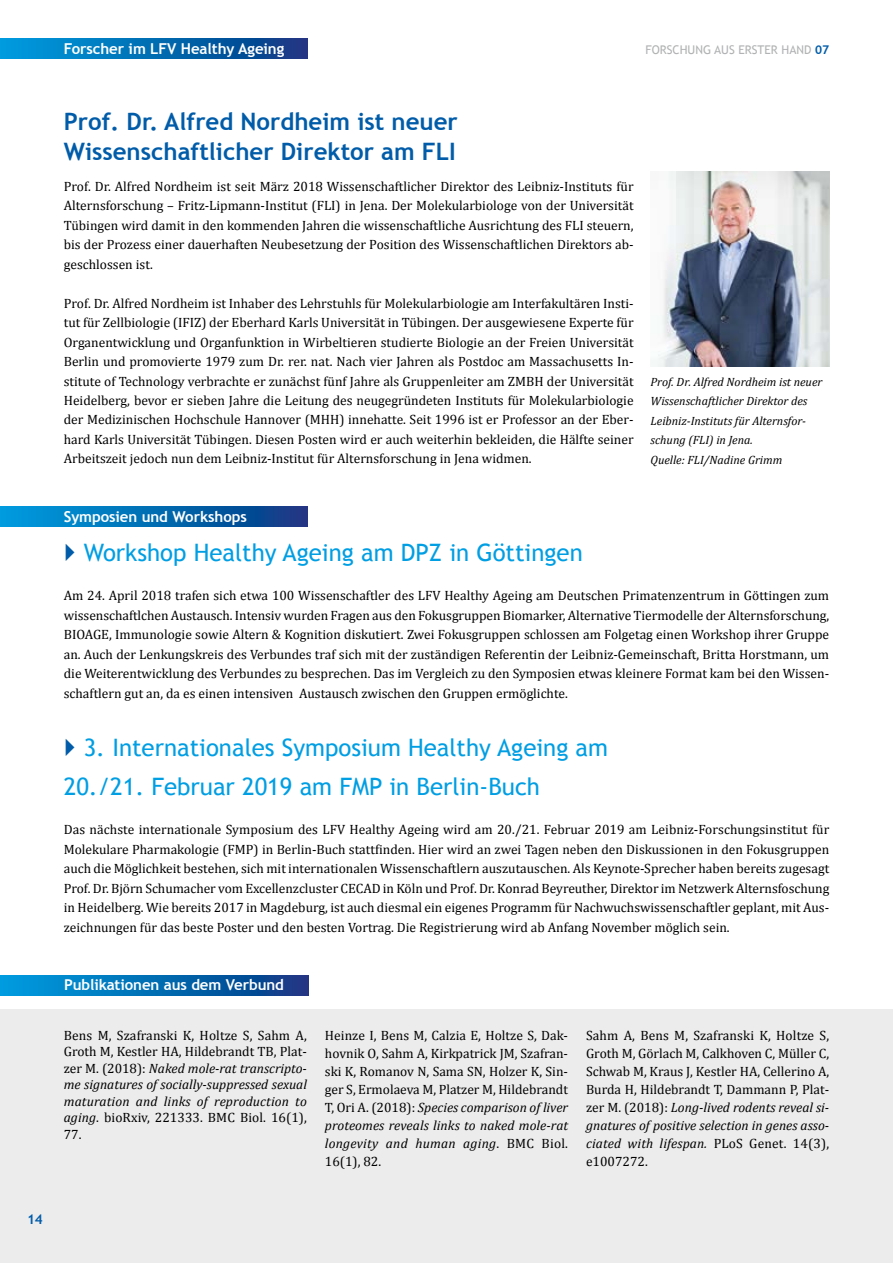
<style>
.page{position:relative;width:893px;height:1263px;background:#fff}
.page>*{position:absolute;margin:0;border:0;box-sizing:border-box;transform-origin:0 0}
.t1{font:24px/39px "Trebuchet MS";color:#009ee3}
.t2{font:700 24px/30px "Trebuchet MS";color:#005ca9}
.t3{font:700 15px "Trebuchet MS";letter-spacing:-.005em;color:#fff}
.t4{font:13.5px/19.5px "Cambria";color:#000;text-align:justify}
.t5{font:700 13.5px "Trebuchet MS";color:#005ca9}
.t6{font:italic 12px/19.5px "Cambria";color:#000}
.t7{font:12px "Trebuchet MS";color:#b1b2b3}
.s1{font-weight:700;color:#005ca9}
.s2{font-style:italic}
</style>
<div class="page">
<div style="left:0;top:1010px;width:893px;height:253px;background:#ececed"></div>
<svg style="left:0;top:39px;width:308px;height:20px;background:#036bb1"></svg>
<svg style="left:0;top:975px;width:308px;height:1px"></svg>
<svg style="left:0;top:976px;width:309px;height:19px;background:#036bb1"></svg>
<svg style="left:0;top:507px;width:308px;height:19px;background:#036bb1"></svg>
<img style="left:651px;top:171px;width:178px;height:195px">
<p class="t3" style="left:64px;top:39px;width:222px">Forscher im LFV Healthy Ageing</p>
<p class="t7" style="left:645px;top:42px;width:185px">Forschung Aus Erster Hand <span class="s1">07</span></p>
<p class="t5" style="left:27px;top:1211px;width:17px">14</p>
<h1 class="t2" style="left:64px;top:107px;width:395px">Prof. Dr. Alfred Nordheim ist neuer<br>Wissenschaftlicher Direktor am FLI</h1>
<p class="t4" style="left:64px;top:176px;width:571px">Prof. Dr. Alfred Nordheim ist seit März 2018 Wissenschaftlicher Direktor des Leibniz-Instituts für Alternsforschung – Fritz-Lipmann-Institut (FLI) in Jena. Der Molekularbiologe von der Universität Tübingen wird damit in den kommenden Jahren die wissenschaftliche Ausrichtung des FLI steuern, bis der Prozess einer dauerhaften Neubesetzung der Position des Wissenschaftlichen Direktors ab&shy;geschlossen ist.</p>
<p class="t4" style="left:64px;top:293px;width:571px">Prof. Dr. Alfred Nordheim ist Inhaber des Lehrstuhls für Molekularbiologie am Interfakultären Insti&shy;tut für Zellbiologie (IFIZ) der Eberhard Karls Universität in Tübingen. Der ausgewiesene Experte für Organentwicklung und Organfunktion in Wirbeltieren studierte Biologie an der Freien Universität Berlin und promovierte 1979 zum Dr. rer. nat. Nach vier Jahren als Postdoc am Massachusetts In&shy;stitute of Technology verbrachte er zunächst fünf Jahre als Gruppenleiter am ZMBH der Universität Heidelberg, bevor er sieben Jahre die Leitung des neugegründeten Instituts für Molekularbiologie der Medizinischen Hochschule Hannover (MHH) innehatte. Seit 1996 ist er Professor an der Eber&shy;hard Karls Universität Tübingen. Diesen Posten wird er auch weiterhin bekleiden, die Hälfte seiner Arbeitszeit jedoch nun dem Leibniz-Institut für Alternsforschung in Jena widmen.</p>
<p class="t6" style="left:651px;top:371px;width:173px">Prof. Dr. Alfred Nordheim ist neuer<br>Wissenschaftlicher Direktor des<br>Leibniz-Instituts für Alternsfor&shy;schung (FLI) in Jena.<br>Quelle: FLI/Nadine Grimm</p>
<p class="t3" style="left:64px;top:507px;width:185px">Symposien und Workshops</p>
<h1 class="t1" style="left:84px;top:533px;width:501px">Workshop Healthy Ageing am DPZ in Göttingen</h1>
<p class="t4" style="left:64px;top:586px;width:767px">Am 24. April 2018 trafen sich etwa 100 Wissenschaftler des LFV Healthy Ageing am Deutschen Primatenzentrum in Göttingen zum wissenschaftlchen Austausch. Intensiv wurden Fragen aus den Fokusgruppen Biomarker, Alternative Tiermodelle der Alternsforschung, BIOAGE, Immunologie sowie Altern &amp; Kognition diskutiert. Zwei Fokusgruppen schlossen am Folgetag einen Workshop ihrer Gruppe an. Auch der Lenkungskreis des Verbundes traf sich mit der zuständigen Referentin der Leibniz-Gemeinschaft, Britta Horstmann, um die Weiterentwicklung des Verbundes zu besprechen. Das im Vergleich zu den Symposien etwas kleinere Format kam bei den Wissen&shy;schaftlern gut an, da es einen intensiven Austausch zwischen den Gruppen ermöglichte.</p>
<h1 class="t1" style="left:64px;top:728px;width:546px;text-indent:20px">3. Internationales Symposium Healthy Ageing am<br>20./21. Februar 2019 am FMP in Berlin-Buch</h1>
<p class="t4" style="left:64px;top:820px;width:767px">Das nächste internationale Symposium des LFV Healthy Ageing wird am 20./21. Februar 2019 am Leibniz-Forschungsinstitut für Molekulare Pharmakologie (FMP) in Berlin-Buch stattfinden. Hier wird an zwei Tagen neben den Diskussionen in den Fokusgruppen auch die Möglichkeit bestehen, sich mit internationalen Wissenschaftlern auszutauschen. Als Keynote-Sprecher haben bereits zugesagt Prof. Dr. Björn Schumacher vom Excellenzcluster CECAD in Köln und Prof. Dr. Konrad Beyreuther, Direktor im Netzwerk Alternsfoschung in Heidelberg. Wie bereits 2017 in Magdeburg, ist auch diesmal ein eigenes Programm für Nachwuchswissenschaftler geplant, mit Aus&shy;zeichnungen für das beste Poster und den besten Vortrag. Die Registrierung wird ab Anfang November möglich sein.</p>
<p class="t3" style="left:64px;top:975px;width:221px">Publikationen aus dem Verbund</p>
<p class="t4" style="left:64px;top:1027px;width:245px;line-height:16.5px">Bens M, Szafranski K, Holtze S, Sahm A, Groth M, Kestler HA, Hildebrandt TB, Plat&shy;zer M. (2018): <span class="s2">Naked mole-rat transcripto&shy;me signatures of socially-suppressed sexual maturation and links of reproduction to aging</span>. bioRxiv, 221333. BMC Biol. 16(1), 77.</p>
<p class="t4" style="left:325px;top:1026px;width:245px;line-height:18px">Heinze I, Bens M, Calzia E, Holtze S, Dak&shy;hovnik O, Sahm A, Kirkpatrick JM, Szafran&shy;ski K, Romanov N, Sama SN, Holzer K, Sin&shy;ger S, Ermolaeva M, Platzer M, Hildebrandt T, Ori A. (2018): <span class="s2">Species comparison of liver proteomes reveals links to naked mole-rat longevity and human aging</span>. BMC Biol.<br>16(1), 82.</p>
<p class="t4" style="left:586px;top:1026px;width:245px;line-height:18px">Sahm A, Bens M, Szafranski K, Holtze S, Groth M, Görlach M, Calkhoven C, Müller C, Schwab M, Kraus J, Kestler HA, Cellerino A, Burda H, Hildebrandt T, Dammann P, Plat&shy;zer M. (2018): <span class="s2">Long-lived rodents reveal si&shy;gnatures of positive selection in genes asso&shy;ciated with lifespan.</span> PLoS Genet. 14(3), e1007272.</p>
</div>
